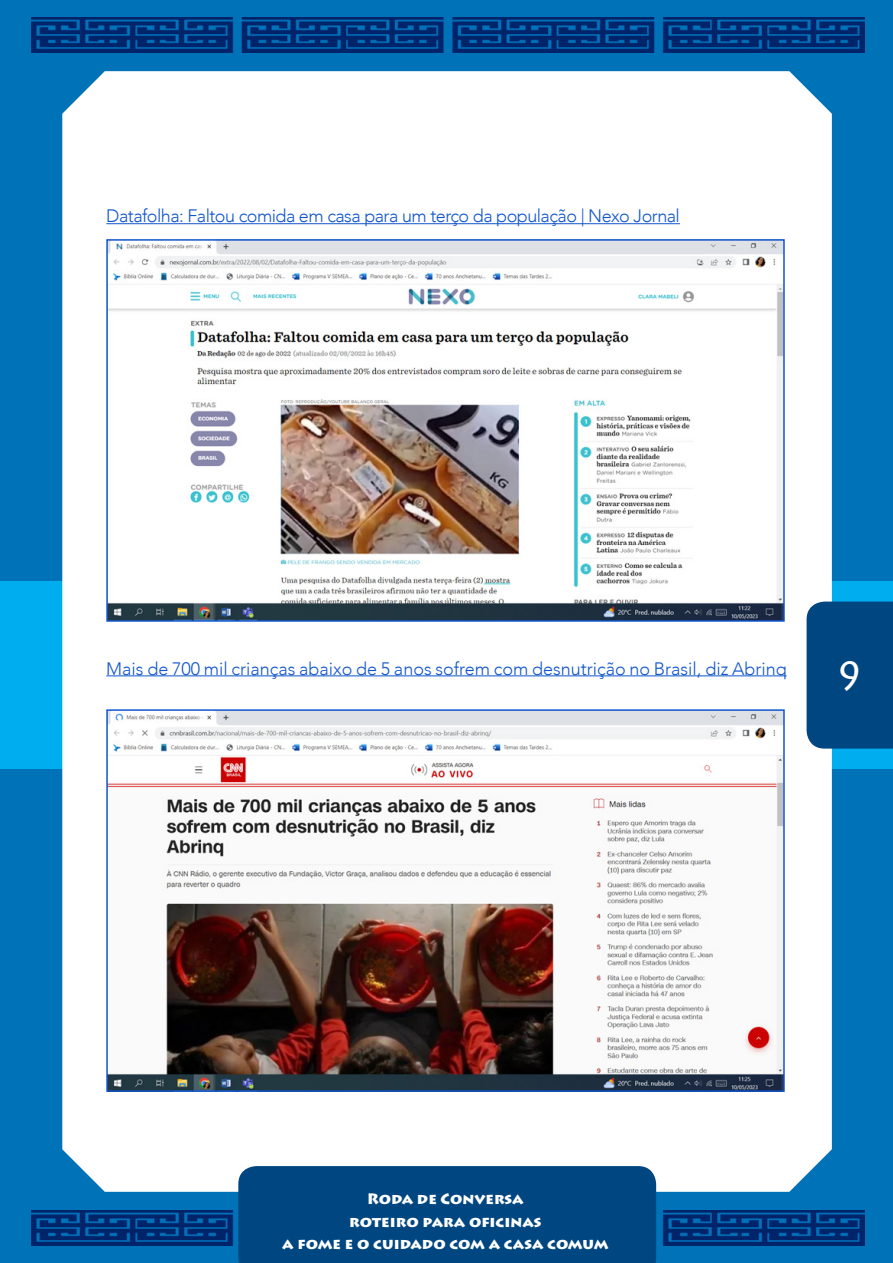
<style>
.page{position:relative;width:893px;height:1263px;background:#0072b7}
.page>*{position:absolute;margin:0;border:0;box-sizing:border-box;transform-origin:0 0}
.t1{font:40.5px "Lithos Pro";color:#fff}
.t2{font:300 18px "Avenir";color:#15c}
.t3{font:300 18px "Avenir";letter-spacing:-.03em;color:#15c}
.t4{font:900 15px/22.5px "Lithos Pro";color:#fff;text-align:center}
</style>
<div class="page">
<div style="left:0;top:581px;width:893px;height:188px;background:#00aeef"></div>
<div style="left:62px;top:71px;width:770px;height:1121px;background:#fff"></div>
<img style="left:32px;top:17px;width:832px;height:35px">
<img style="left:32px;top:1210px;width:832px;height:35px">
<div style="left:238px;top:1166px;width:418px;height:97px;background:#004680"></div>
<div style="left:807px;top:602px;width:86px;height:147px;background:#004680"></div>
<hr style="left:106px;top:223px;width:574px;height:1px;background:#15c">
<hr style="left:106px;top:675px;width:681px;height:1px;background:#15c">
<img style="left:109px;top:242px;width:673px;height:377px">
<div style="left:106px;top:239px;width:679px;height:383px;border:2px solid #15c"></div>
<img style="left:109px;top:712px;width:673px;height:377px">
<div style="left:106px;top:709px;width:679px;height:383px;border:2px solid #15c"></div>
<p class="t3" style="left:106px;top:205px;width:575px">Datafolha: Faltou comida em casa para um terço da população | Nexo Jornal</p>
<p class="t2" style="left:106px;top:658px;width:682px">Mais de 700 mil crianças abaixo de 5 anos sofrem com desnutrição no Brasil, diz Abrinq</p>
<h1 class="t1" style="left:835px;top:652px;width:30px">9</h1>
<p class="t4" style="left:282px;top:1188px;width:328px">Roda de Conversa<br>roteiro para oficinas<br>a fome e o cuidado com a casa comum</p>
</div>
